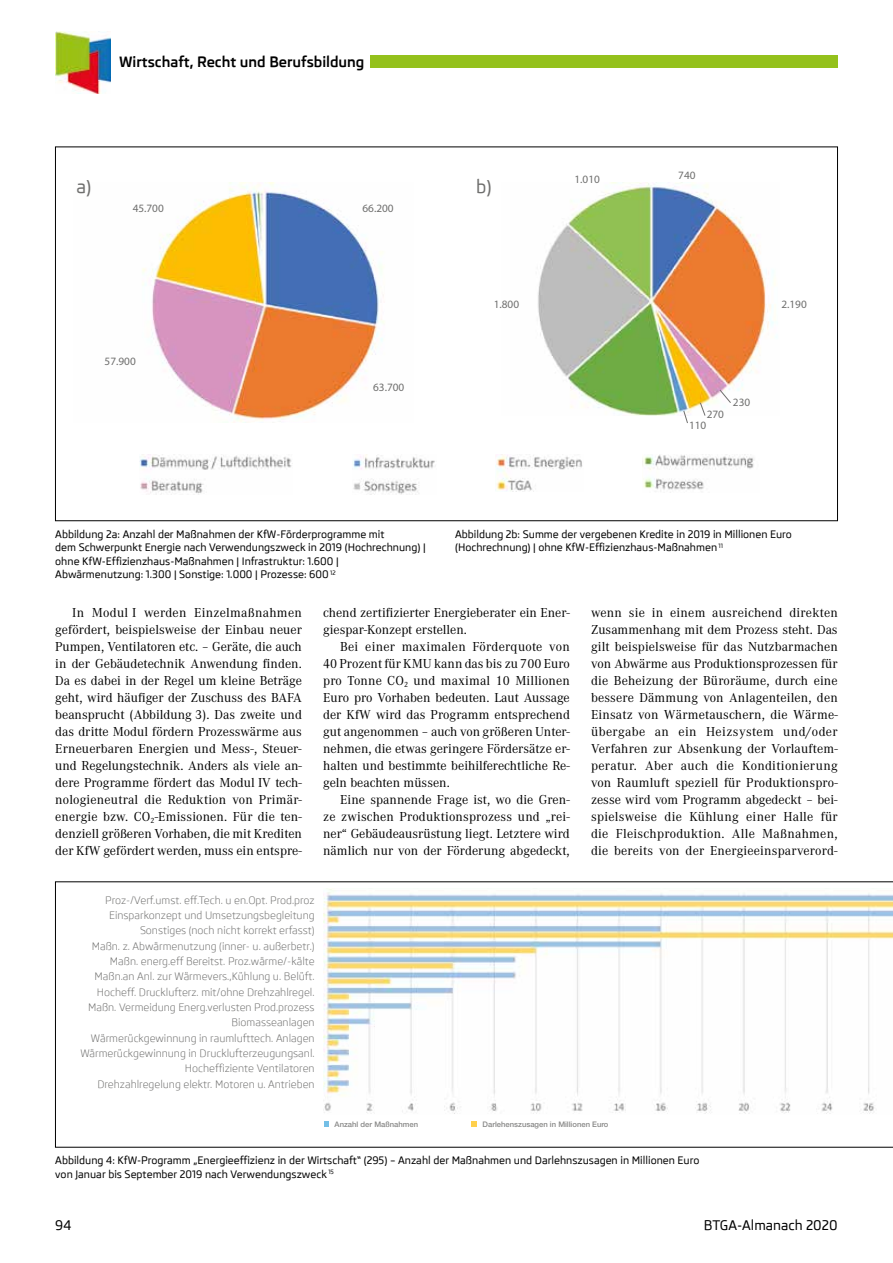
<style>
.page{position:relative;width:893px;height:1263px;background:#fff}
.page>*{position:absolute;margin:0;border:0;box-sizing:border-box;transform-origin:0 0}
.t1{font:500 18px "Skoda Pro";color:#6f6f6e}
.t2{font:700 14.4px "Skoda Pro";color:#000}
.t3{font:13.5px/17px "Corporate A";color:#000;text-align:justify}
.t4{font:500 13.5px "Skoda Pro";color:#000}
.t5{font:11.25px "Myriad Pro";color:#6f6f6e}
.t6{font:500 10.5px/13.5px "Skoda Pro";color:#000}
.t7{font:10.5px/15.3px "Skoda Pro";color:#6f6f6e;text-align:right}
.t8{font:9px "Calibri";letter-spacing:-.015em;color:#595959}
.t9{font:500 7.65px "Helvetica Neue LT Std";color:#878786}
</style>
<div class="page">
<div style="left:370px;top:56px;width:468px;height:12px;background:#94c11c"></div>
<img style="left:55px;top:32px;width:55px;height:61px">
<img style="left:139px;top:454px;width:153px;height:40px">
<img style="left:353px;top:454px;width:82px;height:41px">
<img style="left:496px;top:454px;width:87px;height:37px">
<img style="left:643px;top:454px;width:111px;height:39px">
<img style="left:142px;top:182px;width:243px;height:240px">
<img style="left:538px;top:183px;width:239px;height:232px">
<svg style="left:719px;top:389px;width:12px;height:14px"></svg>
<svg style="left:700px;top:402px;width:5px;height:14px"></svg>
<svg style="left:683px;top:410px;width:5px;height:13px"></svg>
<svg style="left:55px;top:882px;width:838px;height:265px"></svg>
<svg style="left:320px;top:1116px;width:365px;height:15px"></svg>
<div style="left:330px;top:1117px;width:129px;height:18px;background:#fff"></div>
<div style="left:478px;top:1117px;width:303px;height:18px;background:#fff"></div>
<img style="left:323px;top:888px;width:570px;height:226px">
<p class="t2" style="left:119px;top:53px;width:247px">Wirtschaft, Recht und Berufsbildung</p>
<h1 class="t1" style="left:77px;top:176px;width:16px">a)</h1>
<h1 class="t1" style="left:476px;top:176px;width:17px">b)</h1>
<p class="t5" style="left:133px;top:201px;width:33px">45.700</p>
<p class="t5" style="left:105px;top:354px;width:33px">57.900</p>
<p class="t5" style="left:362px;top:201px;width:33px">66.200</p>
<p class="t5" style="left:373px;top:380px;width:33px">63.700</p>
<p class="t5" style="left:494px;top:297px;width:27px">1.800</p>
<p class="t5" style="left:574px;top:172px;width:27px">1.010</p>
<p class="t5" style="left:678px;top:168px;width:19px">740</p>
<p class="t5" style="left:781px;top:297px;width:27px">2.190</p>
<p class="t5" style="left:707px;top:407px;width:19px">270</p>
<p class="t5" style="left:689px;top:418px;width:19px">110</p>
<p class="t5" style="left:733px;top:396px;width:19px">230</p>
<p class="t6" style="left:55px;top:527px;width:372px">Abbildung 2a: Anzahl der Maßnahmen der KfW-Förderprogramme mit<br>dem Schwerpunkt Energie nach Verwendungszweck in 2019 (Hochrechnung) | ohne KfW-Effizienzhaus-Maßnahmen | Infrastruktur: 1.600 | Abwärmenutzung: 1.300 | Sonstige: 1.000 | Prozesse: 600 <sup>12</sup></p>
<p class="t6" style="left:455px;top:527px;width:338px">Abbildung 2b: Summe der vergebenen Kredite in 2019 in Millionen Euro (Hochrechnung) | ohne KfW-Effizienzhaus-Maßnahmen <sup>11</sup></p>
<p class="t3" style="left:55px;top:604px;width:248px;text-indent:17px">In Modul I werden Einzelmaßnahmen gefördert, beispielsweise der Einbau neuer Pumpen, Ventilatoren etc. – Geräte, die auch in der Gebäudetechnik Anwendung finden.<br>Da es dabei in der Regel um kleine Beträge geht, wird häufiger der Zuschuss des BAFA beansprucht (Abbildung 3). Das zweite und das dritte Modul fördern Prozesswärme aus Erneuerbaren Energien und Mess-, Steuer&shy;und Regelungstechnik. Anders als viele an&shy;dere Programme fördert das Modul IV tech&shy;nologieneutral die Reduktion von Primär&shy;energie bzw. CO<sub>2</sub>-Emissionen. Für die ten&shy;denziell größeren Vorhaben, die mit Krediten der KfW gefördert werden, muss ein entspre-</p>
<p class="t3" style="left:323px;top:604px;width:248px">chend zertifizierter Energieberater ein Ener&shy;giespar-Konzept erstellen.</p>
<p class="t3" style="left:323px;top:638px;width:248px;text-indent:17px">Bei einer maximalen Förderquote von 40 Prozent für KMU kann das bis zu 700 Euro pro Tonne CO<sub>2</sub> und maximal 10 Millionen Euro pro Vorhaben bedeuten. Laut Aussage der KfW wird das Programm entsprechend gut angenommen – auch von größeren Unter&shy;nehmen, die etwas geringere Fördersätze er&shy;halten und bestimmte beihilferechtliche Re&shy;geln beachten müssen.</p>
<p class="t3" style="left:323px;top:791px;width:248px;text-indent:17px">Eine spannende Frage ist, wo die Gren&shy;ze zwischen Produktionsprozess und „rei&shy;ner“ Gebäudeausrüstung liegt. Letztere wird nämlich nur von der Förderung abgedeckt,</p>
<p class="t7" style="left:80px;top:892px;width:236px">Proz-/Verf.umst. eff.Tech. u en.Opt. Prod.proz Einsparkonzept und Umsetzungsbegleitung Sonstiges (noch nicht korrekt erfasst)<br>Maßn. z. Abwärmenutzung (inner- u. außerbetr.)<br>Maßn. energ.eff Bereitst. Proz.wärme/-kälte Maßn.an Anl. zur Wärmevers.,Kühlung u. Belüft.<br>Hocheff. Drucklufterz. mit/ohne Drehzahlregel.<br>Maßn. Vermeidung Energ.verlusten Prod.prozess Biomasseanlagen<br>Wärmerückgewinnung in raumlufttech. Anlagen Wärmerückgewinnung in Drucklufterzeugungsanl.<br>Hocheffiziente Ventilatoren<br>Drehzahlregelung elektr. Motoren u. Antrieben</p>
<p class="t3" style="left:591px;top:604px;width:248px">wenn sie in einem ausreichend direkten Zusammenhang mit dem Prozess steht. Das gilt beispielsweise für das Nutzbarmachen von Abwärme aus Produktionsprozessen für die Beheizung der Büroräume, durch eine bessere Dämmung von Anlagenteilen, den Einsatz von Wärmetauschern, die Wärme&shy;übergabe an ein Heizsystem und/oder Verfahren zur Absenkung der Vorlauftem&shy;peratur. Aber auch die Konditionierung von Raumluft speziell für Produktionspro&shy;zesse wird vom Programm abgedeckt – bei&shy;spielsweise die Kühlung einer Halle für die Fleischproduktion. Alle Maßnahmen, die bereits von der Energieeinsparverord-</p>
<p class="t8" style="left:332px;top:1117px;width:121px">Anzahl umgesetzter Maßnahmen</p>
<p class="t9" style="left:335px;top:1119px;width:85px">Anzahl der Maßnahmen</p>
<p class="t8" style="left:479px;top:1117px;width:131px">Darlehenszusagen in Millionen Euro</p>
<p class="t9" style="left:483px;top:1119px;width:127px">Darlehenszusagen in Millionen Euro</p>
<p class="t6" style="left:55px;top:1154px;width:646px">Abbildung 4: KfW-Programm „Energieeffizienz in der Wirtschaft“ (295) – Anzahl der Maßnahmen und Darlehnszusagen in Millionen Euro von Januar bis September 2019 nach Verwendungszweck <sup>15</sup></p>
<p class="t4" style="left:55px;top:1217px;width:18px">94</p>
<p class="t4" style="left:704px;top:1217px;width:135px">BTGA-Almanach 2020</p>
</div>
